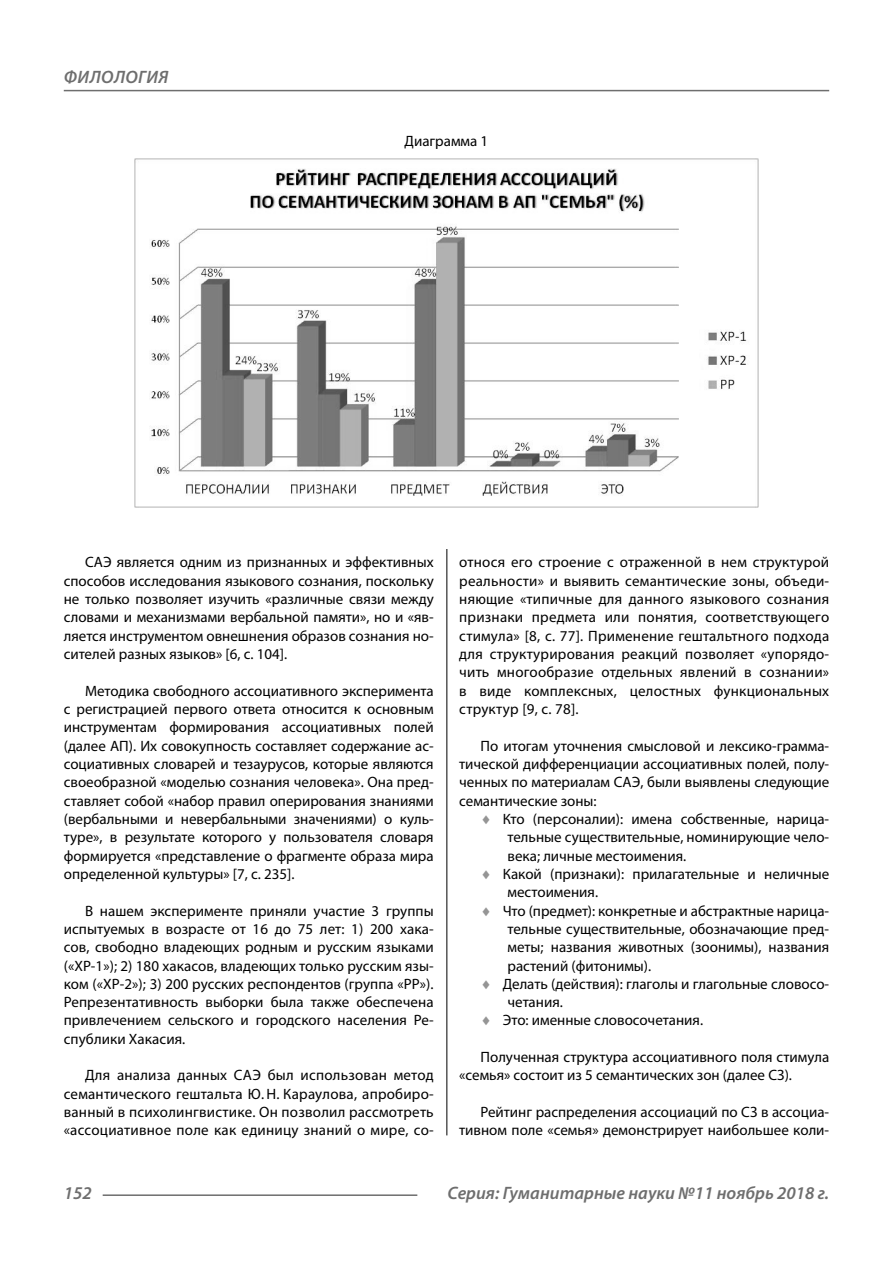
<style>
.page{position:relative;width:893px;height:1263px;background:#fff}
.page>*{position:absolute;margin:0;border:0;box-sizing:border-box;transform-origin:0 0}
.t1{font:italic 600 18px "Myriad Pro";color:#6e6e6e}
.Normal{font:15px/18.3px "Myriad Pro";color:#000;text-align:justify}
.podpis{font:15px "Myriad Pro";color:#000}
.s1{color:#959595}
</style>
<div class="page">
<hr style="left:446px;top:128px;width:1px;height:1007px;background:#000">
<img style="left:134px;top:158px;width:625px;height:350px">
<hr style="left:103px;top:1194px;width:314px;height:2px;background:#6e6e6e">
<hr style="left:64px;top:90px;width:765px;height:1px;background:#6e6e6e">
<p class="t1" style="left:64px;top:66px;width:26px">Филология</p>
<p class="podpis" style="left:405px;top:132px;width:85px">Диаграмма 1</p>
<p class="Normal" style="left:64px;top:553px;width:371px;text-indent:21px">САЭ является одним из признанных и эффективных способов исследования языкового сознания, поскольку не только позволяет изучить «различные связи между словами и механизмами вербальной памяти», но и «яв&shy;ляется инструментом овнешнения образов сознания но&shy;сителей разных языков» [6, с. 104].</p>
<p class="Normal" style="left:64px;top:681px;width:371px;text-indent:21px">Методика свободного ассоциативного эксперимента с регистрацией первого ответа относится к основным инструментам формирования ассоциативных полей (далее АП). Их совокупность составляет содержание ас&shy;социативных словарей и тезаурусов, которые являются своеобразной «моделью сознания человека». Она пред&shy;ставляет собой «набор правил оперирования знаниями (вербальными и невербальными значениями) о куль&shy;туре», в результате которого у пользователя словаря формируется «представление о фрагменте образа мира определенной культуры» [7, с. 235].</p>
<p class="Normal" style="left:64px;top:901px;width:371px;text-indent:21px">В нашем эксперименте приняли участие 3 группы испытуемых в возрасте от 16 до 75 лет: 1) 200 хака&shy;сов, свободно владеющих родным и русским языками («ХР‑1»); 2) 180 хакасов, владеющих только русским язы&shy;ком («ХР‑2»); 3) 200 русских респондентов (группа «РР»).<br>Репрезентативность выборки была также обеспечена привлечением сельского и городского населения Ре&shy;спублики Хакасия.</p>
<p class="Normal" style="left:64px;top:1066px;width:371px;text-indent:21px">Для анализа данных САЭ был использован метод семантического гештальта Ю.Н. Караулова, апробиро&shy;ванный в психолингвистике. Он позволил рассмотреть «ассоциативное поле как единицу знаний о мире, со-</p>
<p class="Normal" style="left:459px;top:553px;width:371px">относя его строение с отраженной в нем структурой реальности» и выявить семантические зоны, объеди&shy;няющие «типичные для данного языкового сознания признаки предмета или понятия, соответствующего стимула» [8, с. 77]. Применение гештальтного подхода для структурирования реакций позволяет «упорядо&shy;чить многообразие отдельных явлений в сознании» в виде комплексных, целостных функциональных структур [9, с. 78].</p>
<p class="Normal" style="left:459px;top:736px;width:371px;text-indent:21px">По итогам уточнения смысловой и лексико-грамма&shy;тической дифференциации ассоциативных полей, полу&shy;ченных по материалам САЭ, были выявлены следующие семантические зоны:</p>
<p class="Normal" style="left:507px;top:809px;width:323px;text-indent:-27px"><span class="s1">♦</span> Кто (персоналии): имена собственные, нарица&shy;тельные существительные, номинирующие чело&shy;века; личные местоимения.</p>
<p class="Normal" style="left:507px;top:864px;width:323px;text-indent:-27px"><span class="s1">♦</span> Какой (признаки): прилагательные и неличные местоимения.</p>
<p class="Normal" style="left:507px;top:901px;width:323px;text-indent:-27px"><span class="s1">♦</span> Что (предмет): конкретные и абстрактные нарица&shy;тельные существительные, обозначающие пред&shy;меты; названия животных (зоонимы), названия растений (фитонимы).</p>
<p class="Normal" style="left:507px;top:974px;width:323px;text-indent:-27px"><span class="s1">♦</span> Делать (действия): глаголы и глагольные словосо&shy;четания.</p>
<p class="Normal" style="left:480px;top:1011px;width:224px"><span class="s1">♦</span> Это: именные словосочетания.</p>
<p class="Normal" style="left:459px;top:1048px;width:371px;text-indent:21px">Полученная структура ассоциативного поля стимула «семья» состоит из 5 семантических зон (далее СЗ).</p>
<p class="Normal" style="left:459px;top:1103px;width:371px;text-align:right">Рейтинг распределения ассоциаций по СЗ в ассоциа&shy;тивном поле «семья» демонстрирует наибольшее коли-</p>
<p class="t1" style="left:64px;top:1182px;width:30px">152</p>
<p class="t1" style="left:448px;top:1182px;width:383px">Серия: Гуманитарные науки №11 ноябрь 2018 г.</p>
</div>
